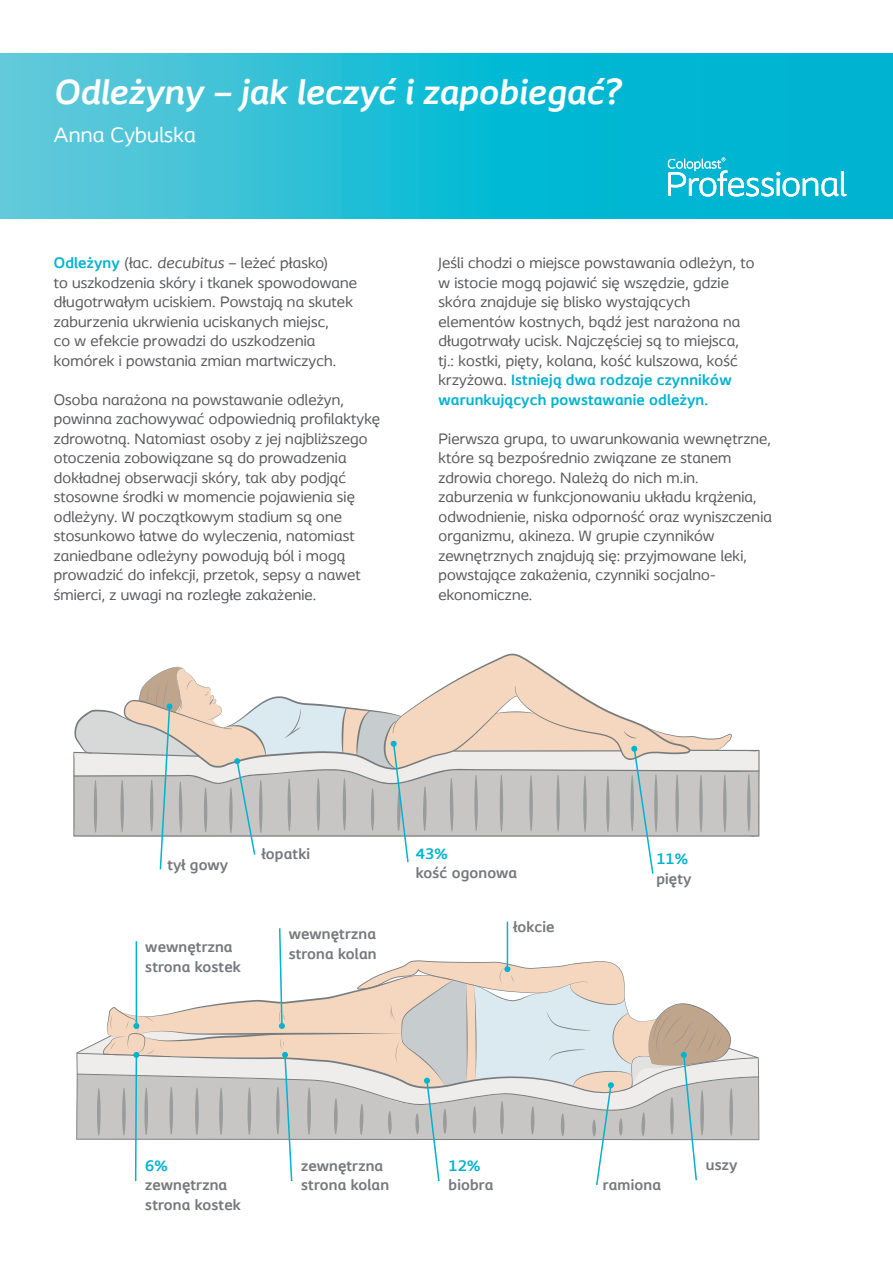
<style>
.page{position:relative;width:893px;height:1263px;background:#fff}
.page>*{position:absolute;margin:0;border:0;box-sizing:border-box;transform-origin:0 0}
.t1{font:italic 700 36px "Coloplast";color:#fff}
.t2{font:21.75px "Coloplast";letter-spacing:.01em;color:#fff}
.t3{font:15.75px/19.5px "Coloplast";letter-spacing:.01em;color:#57585a}
.t4{font:700 15.75px/19.5px "Coloplast";letter-spacing:.01em;color:#76787b}
.t5{font:700 15.75px "Coloplast";color:#00b3d0}
.s1{font-weight:700;color:#00b3d0}
.s2{font-style:italic}
</style>
<div class="page">
<img style="left:0;top:54px;width:893px;height:165px">
<svg style="left:668px;top:157px;width:178px;height:40px"></svg>
<hr style="left:507px;top:922px;width:1px;height:47px;background:#00b3d0">
<svg style="left:76px;top:928px;width:683px;height:257px"></svg>
<svg style="left:73px;top:654px;width:687px;height:220px"></svg>
<h1 class="t1" style="left:54px;top:71px;width:568px">Odleżyny – jak leczyć i zapobiegać?</h1>
<h2 class="t2" style="left:54px;top:121px;width:143px">Anna Cybulska</h2>
<p class="t3" style="left:54px;top:253px;width:305px"><span class="s1">Odleżyny</span> (łac. <span class="s2">decubitus</span> – leżeć płasko)<br>to uszkodzenia skóry i tkanek spowodowane długotrwałym uciskiem. Powstają na skutek zaburzenia ukrwienia uciskanych miejsc,<br>co w efekcie prowadzi do uszkodzenia komórek i powstania zmian martwiczych.</p>
<p class="t3" style="left:54px;top:390px;width:328px">Osoba narażona na powstawanie odleżyn, powinna zachowywać odpowiednią profilaktykę zdrowotną. Natomiast osoby z jej najbliższego otoczenia zobowiązane są do prowadzenia dokładnej obserwacji skóry, tak aby podjąć stosowne środki w momencie pojawienia się odleżyny. W początkowym stadium są one stosunkowo łatwe do wyleczenia, natomiast zaniedbane odleżyny powodują ból i mogą prowadzić do infekcji, przetok, sepsy a nawet śmierci, z uwagi na rozległe zakażenie.</p>
<p class="t3" style="left:438px;top:253px;width:317px">Jeśli chodzi o miejsce powstawania odleżyn, to w istocie mogą pojawić się wszędzie, gdzie skóra znajduje się blisko wystających elementów kostnych, bądź jest narażona na długotrwały ucisk. Najczęściej są to miejsca, tj.: kostki, pięty, kolana, kość kulszowa, kość krzyżowa. <span class="s1">Istnieją dwa rodzaje czynników warunkujących powstawanie odleżyn.</span></p>
<p class="t3" style="left:438px;top:429px;width:335px">Pierwsza grupa, to uwarunkowania wewnętrzne, które są bezpośrednio związane ze stanem zdrowia chorego. Należą do nich m.in. zaburzenia w funkcjonowaniu układu krążenia, odwodnienie, niska odporność oraz wyniszczenia organizmu, akineza. W grupie czynników zewnętrznych znajdują się: przyjmowane leki, powstające zakażenia, czynniki socjalno&shy;ekonomiczne.</p>
<p class="t4" style="left:167px;top:855px;width:63px">tył gowy</p>
<p class="t4" style="left:262px;top:844px;width:50px">łopatki</p>
<p class="t4" style="left:145px;top:937px;width:97px">wewnętrzna strona kostek</p>
<p class="t4" style="left:289px;top:924px;width:89px">wewnętrzna strona kolan</p>
<p class="t5" style="left:416px;top:844px;width:33px">43%</p>
<p class="t4" style="left:416px;top:863px;width:103px">kość ogonowa</p>
<p class="t4" style="left:513px;top:917px;width:43px">łokcie</p>
<p class="t5" style="left:656px;top:849px;width:33px">11%</p>
<p class="t4" style="left:656px;top:868px;width:37px">pięty</p>
<p class="t5" style="left:145px;top:1156px;width:24px">6%</p>
<p class="t4" style="left:145px;top:1175px;width:97px">zewnętrzna strona kostek</p>
<p class="t4" style="left:301px;top:1156px;width:89px">zewnętrzna strona kolan</p>
<p class="t5" style="left:449px;top:1156px;width:33px">12%</p>
<p class="t4" style="left:449px;top:1175px;width:46px">biobra</p>
<p class="t4" style="left:603px;top:1175px;width:59px">ramiona</p>
<p class="t4" style="left:706px;top:1155px;width:33px">uszy</p>
</div>
